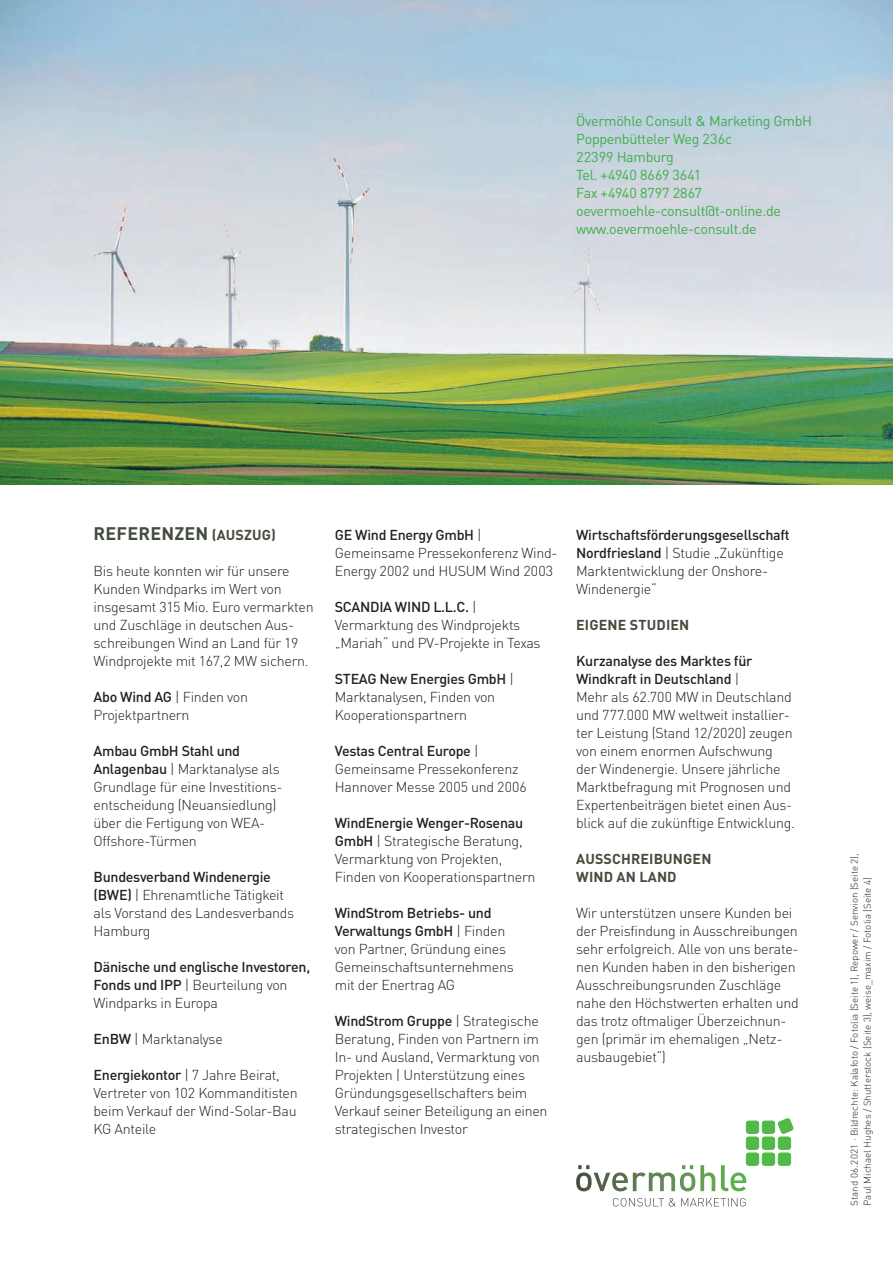
<style>
.page{position:relative;width:893px;height:1263px;background:#fff}
.page>*{position:absolute;margin:0;border:0;box-sizing:border-box;transform-origin:0 0}
.t1{font:700 18px "DINOT";letter-spacing:.01em;color:#434c3d}
.t2{font:300 14.25px/18px "DINOT";letter-spacing:-.02em;color:#231f20}
.t3{font:14.25px/18px "DINOT";letter-spacing:-.02em;color:#40ae49}
.t4{font:500 14.25px/18px "DINOT";letter-spacing:-.02em;color:#231f20}
.t5{font:700 14.25px/18px "DINOT";letter-spacing:.01em;color:#434c3d}
.t6{font:300 9.75px/12.8px "DINOT";color:#231f20}
.s1{font-size:14.25px}
.s2{font-weight:500}
.s3{font-weight:300}
</style>
<div class="page">
<img style="left:0;top:0;width:893px;height:485px">
<svg style="left:576px;top:1165px;width:170px;height:26px"></svg>
<svg style="left:613px;top:1198px;width:133px;height:8px"></svg>
<div style="left:746px;top:1121px;width:13px;height:12px;background:#51b948;border-radius:2px"></div>
<div style="left:746px;top:1121px;width:13px;height:13px;border:1px solid #51b948;border-radius:2px"></div>
<div style="left:762px;top:1121px;width:13px;height:12px;background:#51b948;border-radius:2px"></div>
<div style="left:762px;top:1121px;width:13px;height:13px;border:1px solid #51b948;border-radius:2px"></div>
<div style="left:746px;top:1137px;width:13px;height:12px;background:#51b948;border-radius:2px"></div>
<div style="left:746px;top:1137px;width:13px;height:12px;border:1px solid #51b948;border-radius:2px"></div>
<div style="left:762px;top:1137px;width:13px;height:12px;background:#51b948;border-radius:2px"></div>
<div style="left:762px;top:1137px;width:13px;height:12px;border:1px solid #51b948;border-radius:2px"></div>
<div style="left:778px;top:1137px;width:13px;height:12px;background:#51b948;border-radius:2px"></div>
<div style="left:778px;top:1137px;width:13px;height:12px;border:1px solid #51b948;border-radius:2px"></div>
<div style="left:746px;top:1153px;width:13px;height:12px;background:#51b948;border-radius:2px"></div>
<div style="left:746px;top:1153px;width:13px;height:12px;border:1px solid #51b948;border-radius:2px"></div>
<div style="left:762px;top:1153px;width:13px;height:12px;background:#51b948;border-radius:2px"></div>
<div style="left:762px;top:1153px;width:13px;height:12px;border:1px solid #51b948;border-radius:2px"></div>
<div style="left:778px;top:1153px;width:13px;height:12px;background:#51b948;border-radius:2px"></div>
<div style="left:778px;top:1153px;width:13px;height:12px;border:1px solid #51b948;border-radius:2px"></div>
<svg style="left:778px;top:1118px;width:15px;height:16px"></svg>
<p class="t3" style="left:576px;top:111px;width:237px">Övermöhle Consult &amp; Marketing GmbH<br>Poppenbütteler Weg 236c<br>22399 Hamburg<br>Tel. +4940 8669 3641<br>Fax +4940 8797 2867 oevermoehle-consult@t-online.de www.oevermoehle-consult.de</p>
<p class="t1" style="left:94px;top:522px;width:184px">REFERENZEN <span class="s1">(AUSZUG)</span></p>
<p class="t2" style="left:94px;top:562px;width:222px">Bis heute konnten wir für unsere<br>Kunden Windparks im Wert von insgesamt 315 Mio. Euro vermarkten und Zuschläge in deutschen Aus&shy;schreibungen Wind an Land für 19<br>Windprojekte mit 167,2 MW sichern.</p>
<p class="t2" style="left:94px;top:688px;width:156px"><span class="s2">Abo Wind AG</span> | Finden von<br>Projektpartnern</p>
<p class="t2" style="left:94px;top:742px;width:191px"><span class="s2">Ambau GmbH Stahl und<br>Anlagenbau</span> | Marktanalyse als<br>Grundlage für eine Investitions&shy;entscheidung (Neuansiedlung) über die Fertigung von WEA-<br>Offshore-Türmen</p>
<p class="t2" style="left:94px;top:868px;width:202px"><span class="s2">Bundesverband Windenergie (BWE)</span> | Ehrenamtliche Tätigkeit als Vorstand des Landesverbands<br>Hamburg</p>
<p class="t4" style="left:94px;top:957px;width:218px">Dänische und englische Investoren,<br>Fonds und IPP <span class="s3">| Beurteilung von<br>Windparks in Europa</span></p>
<p class="t2" style="left:94px;top:1030px;width:131px"><span class="s2">EnBW</span> | Marktanalyse</p>
<p class="t2" style="left:94px;top:1066px;width:206px"><span class="s2">Energiekontor</span> | 7 Jahre Beirat,<br>Vertreter von 102 Kommanditisten beim Verkauf der Wind-Solar-Bau<br>KG Anteile</p>
<p class="t2" style="left:335px;top:526px;width:224px"><span class="s2">GE Wind Energy GmbH</span> |<br>Gemeinsame Pressekonferenz Wind-<br>Energy 2002 und HUSUM Wind 2003</p>
<p class="t2" style="left:335px;top:598px;width:207px"><span class="s2">SCANDIA WIND L.L.C.</span> |<br>Vermarktung des Windprojekts „Mariah“ und PV-Projekte in Texas</p>
<p class="t2" style="left:335px;top:670px;width:181px"><span class="s2">STEAG New Energies GmbH</span> |<br>Marktanalysen, Finden von<br>Kooperationspartnern</p>
<p class="t2" style="left:335px;top:742px;width:194px"><span class="s2">Vestas Central Europe</span> |<br>Gemeinsame Pressekonferenz<br>Hannover Messe 2005 und 2006</p>
<p class="t2" style="left:335px;top:814px;width:202px"><span class="s2">WindEnergie Wenger-Rosenau<br>GmbH</span> | Strategische Beratung,<br>Vermarktung von Projekten,<br>Finden von Kooperationspartnern</p>
<p class="t2" style="left:335px;top:904px;width:180px"><span class="s2">WindStrom Betriebs- und<br>Verwaltungs GmbH</span> | Finden von Partner, Gründung eines<br>Gemeinschaftsunternehmens mit der Enertrag AG</p>
<p class="t2" style="left:335px;top:1012px;width:214px"><span class="s2">WindStrom Gruppe</span> | Strategische<br>Beratung, Finden von Partnern im<br>In- und Ausland, Vermarktung von<br>Projekten | Unterstützung eines<br>Gründungsgesellschafters beim<br>Verkauf seiner Beteiligung an einen strategischen Investor</p>
<p class="t2" style="left:576px;top:526px;width:215px"><span class="s2">Wirtschaftsförderungsgesellschaft<br>Nordfriesland</span> | Studie „Zukünftige<br>Marktentwicklung der Onshore-<br>Windenergie“</p>
<p class="t5" style="left:576px;top:615px;width:115px">EIGENE STUDIEN</p>
<p class="t2" style="left:576px;top:652px;width:220px"><span class="s2">Kurzanalyse des Marktes für Windkraft in Deutschland</span> |<br>Mehr als 62.700 MW in Deutschland und 777.000 MW weltweit installier&shy;ter Leistung (Stand 12/2020) zeugen von einem enormen Aufschwung der Windenergie. Unsere jährliche Marktbefragung mit Prognosen und Expertenbeiträgen bietet einen Aus&shy;blick auf die zukünftige Entwicklung.</p>
<p class="t5" style="left:576px;top:849px;width:137px">AUSSCHREIBUNGEN<br>WIND AN LAND</p>
<p class="t2" style="left:576px;top:904px;width:224px">Wir unterstützen unsere Kunden bei der Preisfindung in Ausschreibungen sehr erfolgreich. Alle von uns berate&shy;nen Kunden haben in den bisherigen Ausschreibungsrunden Zuschläge nahe den Höchstwerten erhalten und das trotz oftmaliger Überzeichnun&shy;gen (primär im ehemaligen „Netz&shy;ausbaugebiet“)</p>
<p class="t6" style="left:848px;top:1205px;width:354px;rotate:-90deg">Stand 06.2021 · Bildrechte: Kalafoto / Fotolia (Seite 1), Repower / Senvion (Seite 2),<br>Paul Michael Hughes / Shutterstock (Seite 3), weise_maxim / Fotolia (Seite 4)</p>
</div>
